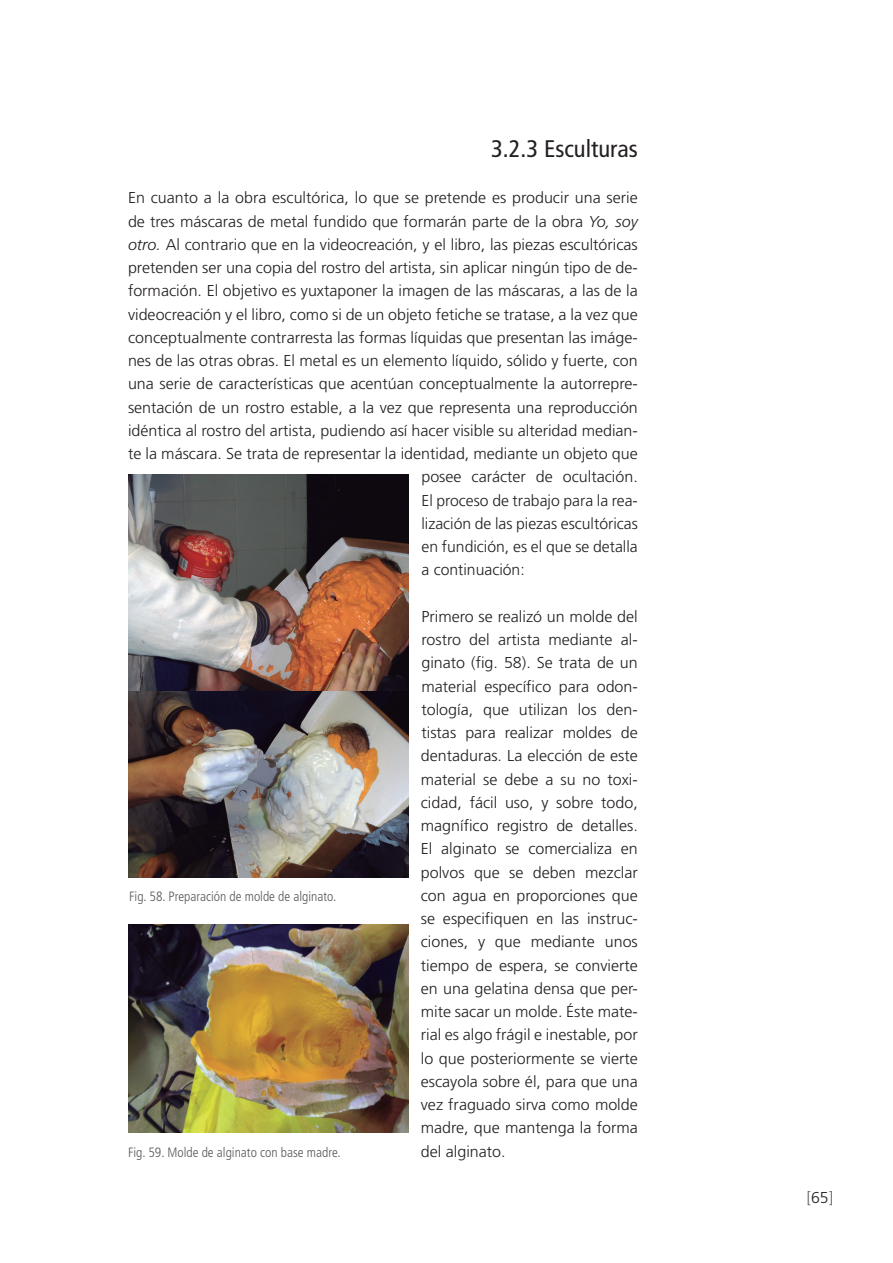
<style>
.page{position:relative;width:893px;height:1263px;background:#fff}
.page>*{position:absolute;margin:0;border:0;box-sizing:border-box;transform-origin:0 0}
.t1{font:condensed 24px "Frutiger";color:#231f20}
.t2{font:300 15.75px/23.2px "Frutiger";color:#231f20;text-align:justify}
.t3{font:300 15.75px "Frutiger";color:#57585a}
.t4{font:300 condensed 13.5px "Frutiger";color:#57585a}
.s1{font-style:italic}
.s2{color:#231f20}
</style>
<div class="page">
<img style="left:128px;top:475px;width:281px;height:403px">
<img style="left:128px;top:924px;width:280px;height:209px">
<h1 class="t1" style="left:491px;top:134px;width:148px">3.2.3 Esculturas</h1>
<p class="t2" style="left:128px;top:186px;width:511px">En cuanto a la obra escultórica, lo que se pretende es producir una serie</p>
<p class="t2" style="left:128px;top:210px;width:511px">de tres máscaras de metal fundido que formarán parte de la obra <span class="s1">Yo, soy</span></p>
<p class="t2" style="left:128px;top:233px;width:511px"><span class="s1">otro.</span> Al contrario que en la videocreación, y el libro, las piezas escultóricas</p>
<p class="t2" style="left:128px;top:256px;width:511px">pretenden ser una copia del rostro del artista, sin aplicar ningún tipo de de-</p>
<p class="t2" style="left:128px;top:279px;width:511px">formación. El objetivo es yuxtaponer la imagen de las máscaras, a las de la</p>
<p class="t2" style="left:128px;top:303px;width:511px">videocreación y el libro, como si de un objeto fetiche se tratase, a la vez que</p>
<p class="t2" style="left:128px;top:326px;width:511px">conceptualmente contrarresta las formas líquidas que presentan las imáge-</p>
<p class="t2" style="left:128px;top:349px;width:511px">nes de las otras obras. El metal es un elemento líquido, sólido y fuerte, con</p>
<p class="t2" style="left:128px;top:372px;width:511px">una serie de características que acentúan conceptualmente la autorrepre-</p>
<p class="t2" style="left:128px;top:396px;width:511px">sentación de un rostro estable, a la vez que representa una reproducción</p>
<p class="t2" style="left:128px;top:419px;width:511px">idéntica al rostro del artista, pudiendo así hacer visible su alteridad median-</p>
<p class="t2" style="left:128px;top:442px;width:511px">te la máscara. Se trata de representar la identidad, mediante un objeto que</p>
<p class="t2" style="left:421px;top:465px;width:218px">posee carácter de ocultación.</p>
<p class="t2" style="left:421px;top:489px;width:218px">El proceso de trabajo para la rea-</p>
<p class="t2" style="left:421px;top:512px;width:218px">lización de las piezas escultóricas</p>
<p class="t2" style="left:421px;top:535px;width:218px">en fundición, es el que se detalla</p>
<p class="t2" style="left:421px;top:558px;width:105px">a continuación:</p>
<p class="t2" style="left:421px;top:605px;width:219px">Primero se realizó un molde del rostro del artista mediante al&shy;ginato (fig. 58). Se trata de un material específico para odon&shy;tología, que utilizan los den&shy;tistas para realizar moldes de dentaduras. La elección de este material se debe a su no toxi&shy;cidad, fácil uso, y sobre todo, magnífico registro de detalles.<br>El alginato se comercializa en polvos que se deben mezclar con agua en proporciones que se especifiquen en las instruc&shy;ciones, y que mediante unos tiempo de espera, se convierte en una gelatina densa que per&shy;mite sacar un molde. Éste mate&shy;rial es algo frágil e inestable, por lo que posteriormente se vierte escayola sobre él, para que una vez fraguado sirva como molde madre, que mantenga la forma del alginato.</p>
<p class="t4" style="left:129px;top:888px;width:209px">Fig. 58. Preparación de molde de alginato.</p>
<p class="t4" style="left:128px;top:1144px;width:214px">Fig. 59. Molde de alginato con base madre.</p>
<p class="t3" style="left:807px;top:1189px;width:28px">[<span class="s2">65</span>]</p>
</div>
